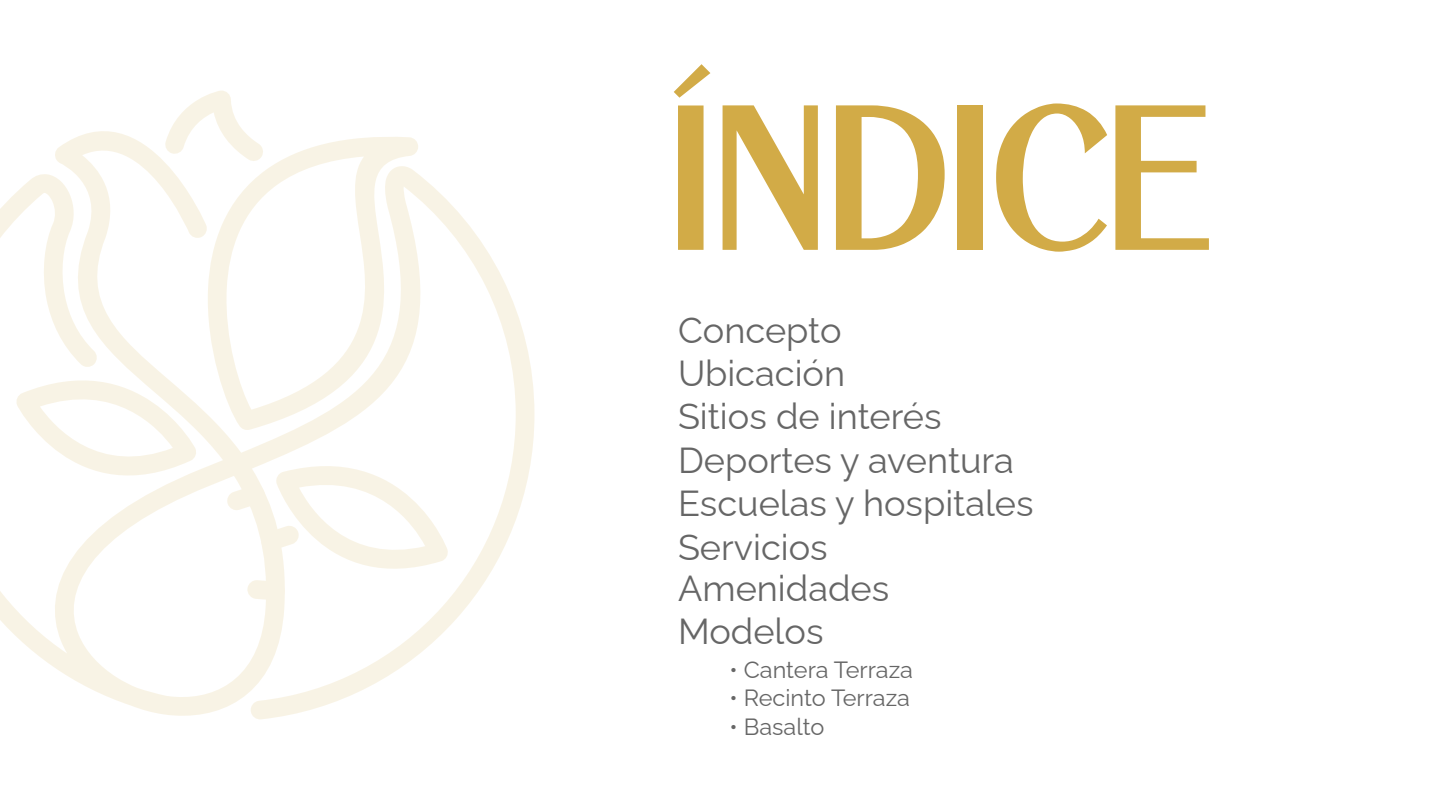
<style>
.page{position:relative;width:1440px;height:810px;background:#fff}
.page>*{position:absolute;margin:0;border:0;box-sizing:border-box;transform-origin:0 0}
.t1{font:195.75px "Chillout";letter-spacing:-.005em;color:#d2ab47}
.t2{font:100 36.15px/43.1px "Raleway";color:#666}
.t3{font:100 23.48px "Raleway";color:#666}
</style>
<div class="page">
<svg style="left:0;top:91px;width:535px;height:628px"></svg>
<h1 class="t1" style="left:678px;top:62px;width:546px">ÍNDICE</h1>
<p class="t2" style="left:678px;top:304px;width:357px">Concepto<br>Ubicación<br>Sitios de interés<br>Deportes y aventura<br>Escuelas y hospitales<br>Servicios<br>Amenidades<br>Modelos</p>
<p class="t3" style="left:730px;top:651px;width:185px">• Cantera Terraza</p>
<p class="t3" style="left:730px;top:679px;width:182px">• Recinto Terraza</p>
<p class="t3" style="left:730px;top:708px;width:96px">• Basalto</p>
</div>
